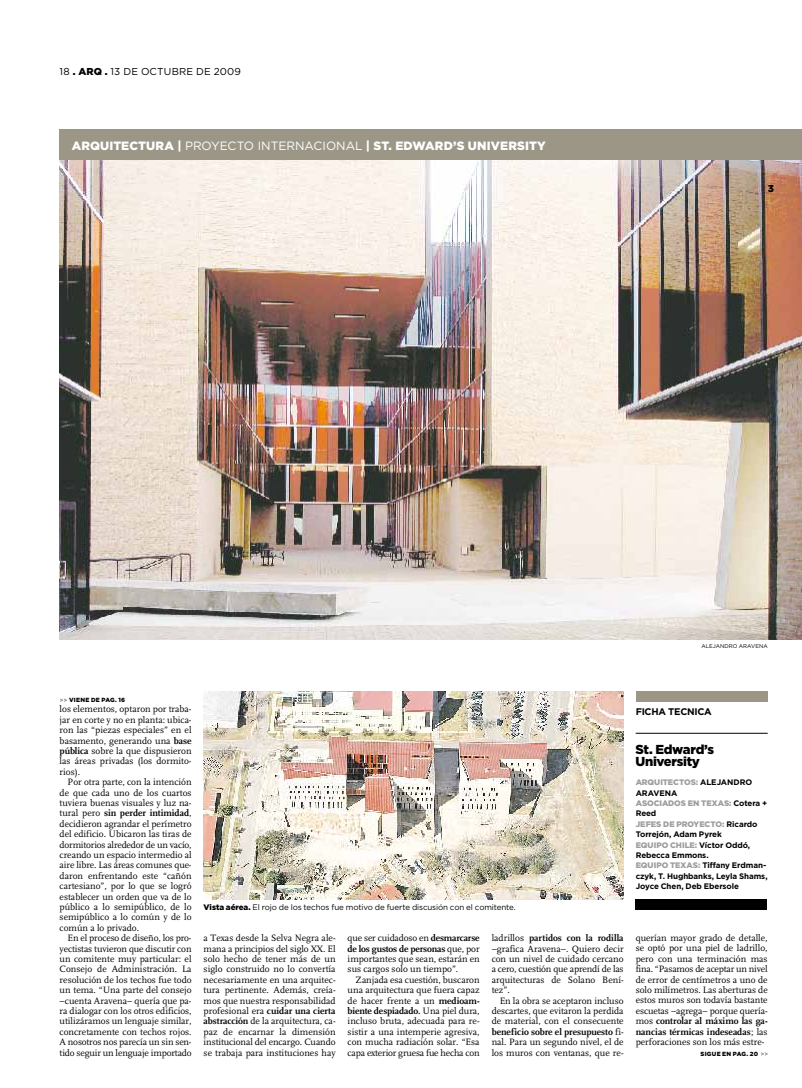
<style>
.page{position:relative;width:802px;height:1088px;background:#fff}
.page>*{position:absolute;margin:0;border:0;box-sizing:border-box;transform-origin:0 0}
.Ficha_tecnica_titulo{font:900 13px/12px "Gotham";color:#000}
.Cintillo{font:900 12px "Gotham";letter-spacing:.01em;color:#fff}
.t1{font:10px "Gotham";letter-spacing:.015em;color:#000}
.t2{font:900 10px "Gotham";color:#000}
.Texto_con_sangria{font:9.6px/10.4px "Clarin Normal";color:#000;text-align:justify}
.Texto_sin_sangria{font:9.6px/10.4px "Clarin Normal";color:#000;text-align:justify}
.t3{font:700 9.6px "Gotham";letter-spacing:-.03em;color:#000}
.Ficha_tecnica_texto{font:700 8px/10.4px "Gotham";letter-spacing:-.01em;color:#000}
.Epigrafe{font:8px "Gotham";letter-spacing:-.01em;color:#000}
.Ficha_tecnica_texto-2{font:900 8px "Gotham";color:#9c9d9f}
.Texto_viene{font:900 6px "Gotham";letter-spacing:.04em;color:#000}
.Texto_va{font:900 6px "Gotham";letter-spacing:.04em;color:#000}
.Credito{font:5.5px "Gotham";color:#000}
.s1{font-weight:900}
.s2{font-weight:400}
.s3{font-family:"Clarin Negra"}
.s4{font-weight:900;color:#9c9d9f}
.s5{font-weight:700;color:#000}
</style>
<div class="page">
<div style="left:60px;top:130px;width:742px;height:31px;background:#9c9687"></div>
<svg style="left:60px;top:698px;width:7px;height:4px"></svg>
<svg style="left:761px;top:1052px;width:7px;height:3px"></svg>
<img style="left:60px;top:161px;width:742px;height:478px">
<img style="left:204px;top:691px;width:420px;height:208px">
<div style="left:635px;top:899px;width:132px;height:11px;background:#000"></div>
<hr style="left:636px;top:733px;width:132px;height:1px;background:#000">
<div style="left:636px;top:691px;width:132px;height:11px;background:#9c9687"></div>
<p class="t1" style="left:60px;top:65px;width:183px">18 <span class="s1">. ARQ .</span> 13 DE octubre DE 2009</p>
<p class="Cintillo" style="left:72px;top:137px;width:11px">ARQ</p>
<p class="Cintillo" style="left:100px;top:137px;width:447px">UITECTURA | <span class="s2">proyecto internacional</span> | ST. EDWARD’S UNIVERSITY</p>
<p class="t2" style="left:768px;top:182px;width:8px">3</p>
<p class="Credito" style="left:701px;top:642px;width:68px">alejand ro aravena</p>
<p class="Texto_viene" style="left:69px;top:695px;width:57px">VIENE DE PAG. 16</p>
<p class="Texto_sin_sangria" style="left:60px;top:704px;width:134px">los elementos, optaron por traba&shy;jar en corte y no en planta: ubica&shy;ron las “piezas especiales” en el basamento, generando una <span class="s3">base pública</span> sobre la que dispusieron las áreas privadas (los dormito&shy;rios).</p>
<p class="Texto_con_sangria" style="left:60px;top:777px;width:134px;text-indent:8px">Por otra parte, con la intención de que cada uno de los cuartos tuviera buenas visuales y luz na&shy;tural pero <span class="s3">sin perder intimidad</span>, decidieron agrandar el perímetro del edificio. Ubicaron las tiras de dormitorios alrededor de un vacío, creando un espacio intermedio al aire libre. Las áreas comunes que&shy;daron enfrentando este “cañón cartesiano”, por lo que se logró establecer un orden que va de lo público a lo semipúblico, de lo semipúblico a lo común y de lo común a lo privado.</p>
<p class="Texto_con_sangria" style="left:60px;top:933px;width:134px;text-indent:8px">En el proceso de diseño, los pro&shy;yectistas tuvieron que discutir con un comitente muy particular: el Consejo de Administración. La resolución de los techos fue todo un tema. “Una parte del consejo –cuenta Aravena– quería que pa&shy;ra dialogar con los otros edificios, utilizáramos un lenguaje similar, concretamente con techos rojos.<br>A nosotros nos parecía un sin sen&shy;tido seguir un lenguaje importado</p>
<p class="Texto_con_sangria" style="left:636px;top:933px;width:134px">querían mayor grado de detalle, se optó por una piel de ladrillo, pero con una terminación mas fina. “Pasamos de aceptar un nivel de error de centímetros a uno de solo milímetros. Las aberturas de estos muros son todavía bastante escuetas –agrega– porque quería&shy;mos <span class="s3">controlar al máximo las ga&shy;nancias térmicas indeseadas</span>; las perforaciones son los más estre-</p>
<p class="t3" style="left:636px;top:705px;width:78px">FICHA TECNICA</p>
<p class="Ficha_tecnica_titulo" style="left:635px;top:743px;width:80px">ST. EDWARD’S<br>UNIVERSITY</p>
<p class="Ficha_tecnica_texto-2" style="left:636px;top:777px;width:8px">ARQ</p>
<p class="Ficha_tecnica_texto" style="left:636px;top:777px;width:118px;text-indent:19px"><span class="s4">UITECTOS:</span> ALEJANDRO<br>ARAVENA</p>
<p class="Ficha_tecnica_texto-2" style="left:636px;top:797px;width:13px">ASOCI</p>
<p class="Ficha_tecnica_texto-2" style="left:662px;top:797px;width:13px">ADOS</p>
<p class="Ficha_tecnica_texto-2" style="left:688px;top:797px;width:81px">EN TEXAS: <span class="s5">Cotera +</span></p>
<p class="Ficha_tecnica_texto" style="left:636px;top:808px;width:22px">Reed</p>
<p class="Ficha_tecnica_texto" style="left:636px;top:818px;width:123px"><span class="s4">JEFES DE PROYECTO:</span> Ricardo<br>Torrejón, Adam Pyrek</p>
<p class="Ficha_tecnica_texto" style="left:636px;top:839px;width:116px"><span class="s4">EQUIPO CHILE:</span> Víctor Oddó,<br>Rebecca Emmons.</p>
<p class="Ficha_tecnica_texto" style="left:636px;top:860px;width:133px"><span class="s4">EQUIPO TEXAS:</span> Tiffany Erdman&shy;czyk, T. Hughbanks, Leyla Shams,<br>Joyce Chen, Deb Ebersole</p>
<p class="Epigrafe" style="left:204px;top:902px;width:314px"><span class="s1">VISTA AÉREA.</span> El rojo de los techos fue motivo de fuerte discusión con el comitente.</p>
<p class="Texto_con_sangria" style="left:492px;top:933px;width:134px">ladrillos <span class="s3">partidos con la rodilla </span>–grafica Aravena–. Quiero decir con un nivel de cuidado cercano a cero, cuestión que aprendí de las arquitecturas de Solano Bení&shy;tez”.</p>
<p class="Texto_con_sangria" style="left:492px;top:995px;width:134px;text-indent:8px">En la obra se aceptaron incluso descartes, que evitaron la perdida de material, con el consecuente <span class="s3">beneficio sobre el presupuesto</span> fi&shy;nal. Para un segundo nivel, el de los muros con ventanas, que re-</p>
<p class="Texto_con_sangria" style="left:204px;top:933px;width:134px">a Texas desde la Selva Negra ale&shy;mana a principios del siglo XX. El solo hecho de tener más de un siglo construido no lo convertía necesariamente en una arquitec&shy;tura pertinente. Además, creía&shy;mos que nuestra responsabilidad profesional era <span class="s3">cuidar una cierta abstracción</span> de la arquitectura, ca&shy;paz de encarnar la dimensión institucional del encargo. Cuando se trabaja para instituciones hay</p>
<p class="Texto_con_sangria" style="left:348px;top:933px;width:134px">que ser cuidadoso en <span class="s3">desmarcarse de los gustos de personas</span> que, por importantes que sean, estarán en sus cargos solo un tiempo”.</p>
<p class="Texto_con_sangria" style="left:348px;top:974px;width:134px;text-indent:8px">Zanjada esa cuestión, buscaron una arquitectura que fuera capaz de hacer frente a un <span class="s3">medioam&shy;biente despiadado.</span> Una piel dura, incluso bruta, adecuada para re&shy;sistir a una intemperie agresiva, con mucha radiación solar. “Esa capa exterior gruesa fue hecha con</p>
<p class="Texto_va" style="left:701px;top:1049px;width:59px">SIGUE EN PAG. 20</p>
</div>
